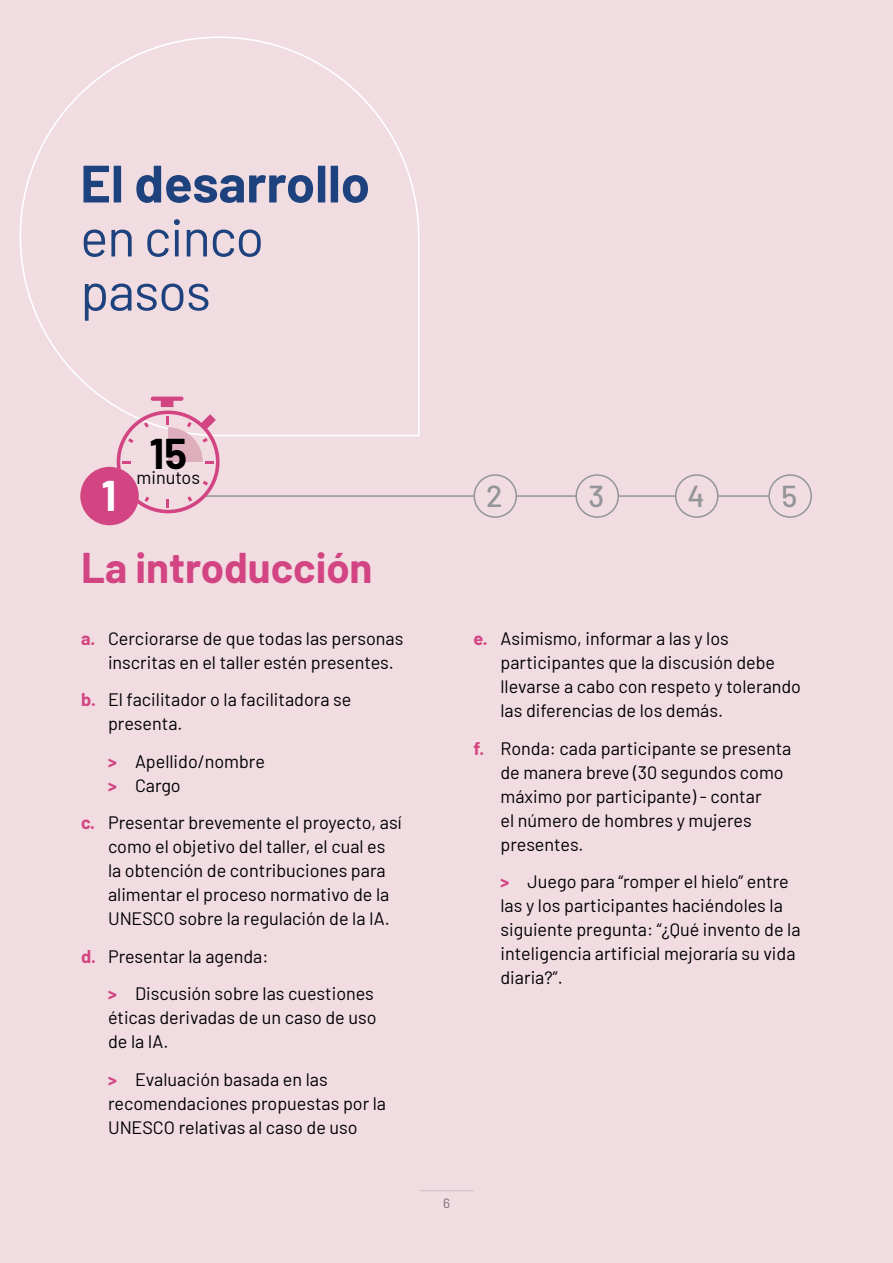
<style>
.page{position:relative;width:893px;height:1263px;background:#f0dce1}
.page>*{position:absolute;margin:0;border:0;box-sizing:border-box;transform-origin:0 0}
.t1{font:700 52.5px "Barlow";color:#1e427d}
.t2{font:52.5px/54px "Barlow";letter-spacing:-.02em;color:#1e427d}
.t3{font:700 42px "Barlow";color:#d34482}
.t4{font:700 42px "Barlow";color:#000}
.t5{font:700 42px "Barlow";color:#fff}
.t6{font:500 30.3px "Barlow";color:#939598}
.t7{font:18px/24px "Barlow";color:#000}
.t8{font:13.5px "Barlow";color:#808285}
.s1{font-weight:700;color:#d34482}
</style>
<div class="page">
<svg style="left:19px;top:36px;width:401px;height:401px"></svg>
<hr style="left:203px;top:495px;width:594px;height:2px;background:#939598">
<div style="left:474px;top:475px;width:42px;height:42px;background:#f0dce1;border-radius:50%"></div>
<div style="left:473px;top:474px;width:44px;height:44px;border:2px solid #939598;border-radius:50%"></div>
<div style="left:576px;top:475px;width:42px;height:42px;background:#f0dce1;border-radius:50%"></div>
<div style="left:575px;top:474px;width:44px;height:44px;border:2px solid #939598;border-radius:50%"></div>
<div style="left:676px;top:475px;width:42px;height:42px;background:#f0dce1;border-radius:50%"></div>
<div style="left:675px;top:474px;width:43px;height:44px;border:2px solid #939598;border-radius:50%"></div>
<div style="left:769px;top:475px;width:42px;height:42px;background:#f0dce1;border-radius:50%"></div>
<div style="left:768px;top:474px;width:44px;height:44px;border:2px solid #939598;border-radius:50%"></div>
<div style="left:80px;top:467px;width:59px;height:58px;background:#d34482;border-radius:50%"></div>
<div style="left:161px;top:398px;width:12px;height:9px;background:#d34482"></div>
<hr style="left:153px;top:397px;width:28px;height:4px;background:#d34482">
<svg style="left:117px;top:410px;width:103px;height:103px"></svg>
<hr style="left:419px;top:1190px;width:54px;height:1px;background:#dcddde">
<h1 class="t1" style="left:80px;top:145px;width:291px">El desarrollo</h1>
<h1 class="t2" style="left:80px;top:207px;width:185px">en cinco pasos</h1>
<h2 class="t4" style="left:150px;top:422px;width:39px">15</h2>
<p class="t7" style="left:137px;top:464px;width:65px">minutos</p>
<h2 class="t5" style="left:101px;top:465px;width:16px">1</h2>
<h3 class="t6" style="left:486px;top:474px;width:18px">2</h3>
<h3 class="t6" style="left:589px;top:474px;width:17px">3</h3>
<h3 class="t6" style="left:687px;top:474px;width:19px">4</h3>
<h3 class="t6" style="left:781px;top:474px;width:17px">5</h3>
<h2 class="t3" style="left:81px;top:537px;width:293px">La introducción</h2>
<p class="t7" style="left:108px;top:625px;width:297px;text-indent:-27px"><span class="s1">a.</span> Cerciorarse de que todas las personas inscritas en el taller estén presentes.</p>
<p class="t7" style="left:108px;top:687px;width:245px;text-indent:-27px"><span class="s1">b.</span> El facilitador o la facilitadora se presenta.</p>
<p class="t7" style="left:108px;top:748px;width:158px"><span class="s1">&gt;</span> Apellido/nombre <span class="s1">&gt;</span> Cargo</p>
<p class="t7" style="left:108px;top:809px;width:295px;text-indent:-27px"><span class="s1">c.</span> Presentar brevemente el proyecto, así como el objetivo del taller, el cual es la obtención de contribuciones para alimentar el proceso normativo de la UNESCO sobre la regulación de la IA.</p>
<p class="t7" style="left:108px;top:936px;width:267px;line-height:37.5px;text-indent:-27px"><span class="s1">d.</span> Presentar la agenda:<br><span class="s1">&gt;</span> Discusión sobre las cuestiones</p>
<p class="t7" style="left:108px;top:1004px;width:270px">éticas derivadas de un caso de uso de la IA.</p>
<p class="t7" style="left:108px;top:1066px;width:280px"><span class="s1">&gt;</span> Evaluación basada en las recomendaciones propuestas por la<br>UNESCO relativas al caso de uso</p>
<p class="t7" style="left:500px;top:625px;width:302px;text-indent:-27px"><span class="s1">e.</span> Asimismo, informar a las y los participantes que la discusión debe llevarse a cabo con respeto y tolerando las diferencias de los demás.</p>
<p class="t7" style="left:500px;top:735px;width:292px;text-indent:-27px"><span class="s1">f.</span> Ronda: cada participante se presenta de manera breve (30 segundos como máximo por participante) - contar<br>el número de hombres y mujeres presentes.</p>
<p class="t7" style="left:500px;top:868px;width:302px"><span class="s1">&gt;</span> Juego para “romper el hielo” entre las y los participantes haciéndoles la siguiente pregunta: “¿Qué invento de la inteligencia artificial mejoraría su vida diaria?”.</p>
<p class="t8" style="left:443px;top:1193px;width:8px">6</p>
</div>
